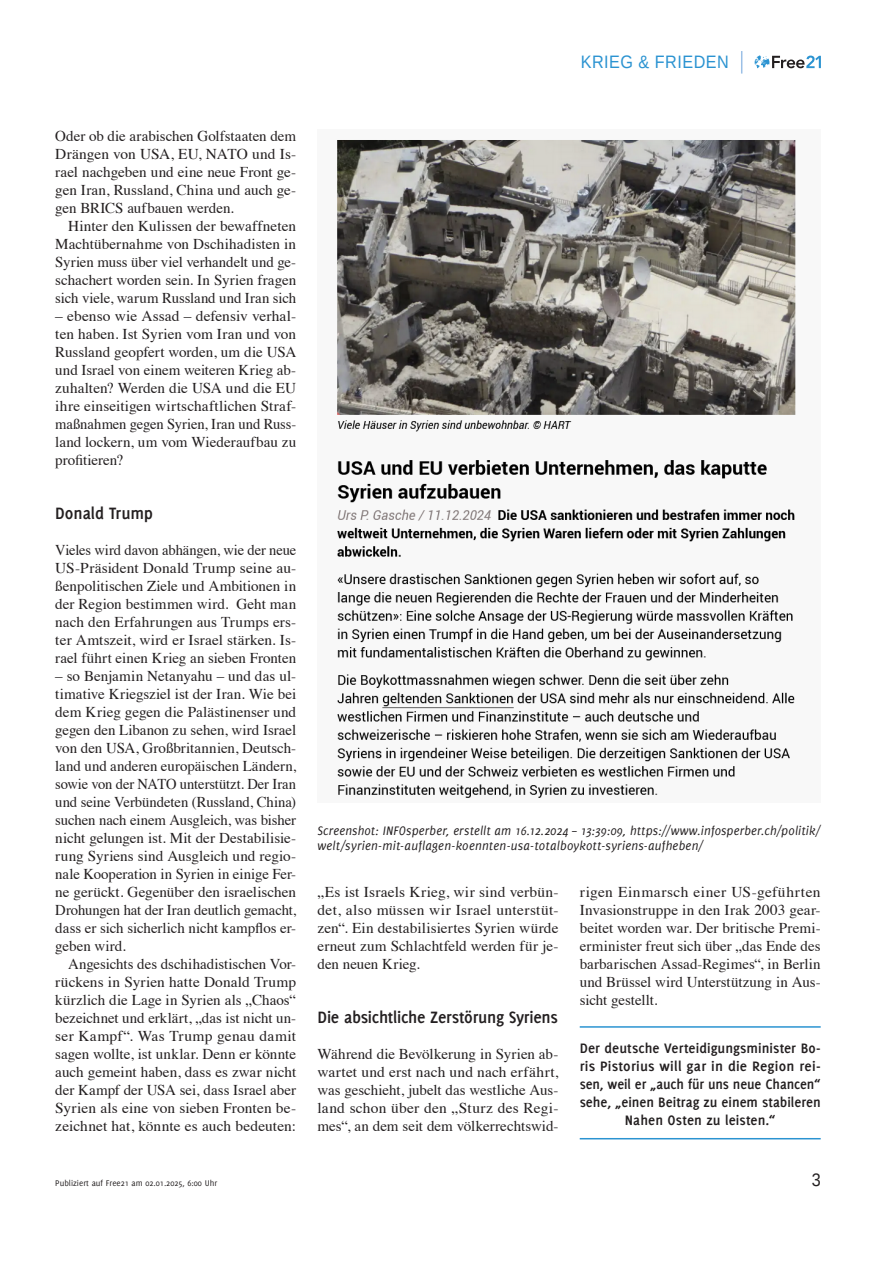
<style>
.page{position:relative;width:893px;height:1263px;background:#fff}
.page>*{position:absolute;margin:0;border:0;box-sizing:border-box;transform-origin:0 0}
.t1{font:700 18px "Delicious";letter-spacing:-.015em;color:#231f20}
.t2{font:18px "Liberation Sans";letter-spacing:.03em;color:#2b93d1;scale:.9 1}
.t3{font:18px "Liberation Sans";color:#231f20;scale:.9 1}
.t4{font:15px/18px "Times";color:#231f20;text-align:justify}
.t5{font:700 15px/18px "Delicious";letter-spacing:.005em;color:#231f20;text-align:center}
.t6{font:italic 13.5px/15px "Delicious";letter-spacing:.015em;color:#231f20}
.t7{font:9px "Delicious";color:#231f20}
</style>
<div class="page">
<svg style="left:755px;top:55px;width:66px;height:13px"></svg>
<svg style="left:741px;top:51px;width:1px;height:23px"></svg>
<hr style="left:580px;top:1026px;width:241px;height:2px;background:#2b93d1">
<hr style="left:580px;top:1138px;width:241px;height:1px;background:#2b93d1">
<img style="left:337px;top:140px;width:459px;height:658px">
<p class="t2" style="left:581px;top:51px;width:166px">KRIEG &amp; FRIEDEN</p>
<p class="t4" style="left:55px;top:126px;width:242px">Oder ob die arabischen Golfstaaten dem Drängen von USA, EU, NATO und Is&shy;rael nachgeben und eine neue Front ge&shy;gen Iran, Russland, China und auch ge&shy;gen BRICS aufbauen werden.</p>
<p class="t4" style="left:55px;top:216px;width:242px;text-indent:13px">Hinter den Kulissen der bewaffneten Machtübernahme von Dschihadisten in Syrien muss über viel verhandelt und ge&shy;schachert worden sein. In Syrien fragen sich viele, warum Russland und Iran sich</p>
<p class="t4" style="left:55px;top:306px;width:242px">– ebenso wie Assad – defensiv verhal&shy;ten haben. Ist Syrien vom Iran und von Russland geopfert worden, um die USA und Israel von einem weiteren Krieg ab&shy;zuhalten? Werden die USA und die EU ihre einseitigen wirtschaftlichen Straf&shy;maßnahmen gegen Syrien, Iran und Russ&shy;land lockern, um vom Wiederaufbau zu profitieren?</p>
<p class="t1" style="left:55px;top:503px;width:99px">Donald Trump</p>
<p class="t4" style="left:55px;top:540px;width:242px">Vieles wird davon abhängen, wie der neue US-Präsident Donald Trump seine au&shy;ßenpolitischen Ziele und Ambitionen in der Region bestimmen wird. Geht man nach den Erfahrungen aus Trumps ers&shy;ter Amtszeit, wird er Israel stärken. Is&shy;rael führt einen Krieg an sieben Fronten</p>
<p class="t4" style="left:55px;top:666px;width:242px">– so Benjamin Netanyahu – und das ul&shy;timative Kriegsziel ist der Iran. Wie bei dem Krieg gegen die Palästinenser und gegen den Libanon zu sehen, wird Israel von den USA, Großbritannien, Deutsch&shy;land und anderen europäischen Ländern, sowie von der NATO unterstützt. Der Iran und seine Verbündeten (Russland, China) suchen nach einem Ausgleich, was bisher nicht gelungen ist. Mit der Destabilisie&shy;rung Syriens sind Ausgleich und regio&shy;nale Kooperation in Syrien in einige Fer&shy;ne gerückt. Gegenüber den israelischen Drohungen hat der Iran deutlich gemacht, dass er sich sicherlich nicht kampflos er&shy;geben wird.</p>
<p class="t4" style="left:55px;top:954px;width:242px;text-indent:13px">Angesichts des dschihadistischen Vor&shy;rückens in Syrien hatte Donald Trump kürzlich die Lage in Syrien als „Chaos“ bezeichnet und erklärt, „das ist nicht un&shy;ser Kampf“. Was Trump genau damit sagen wollte, ist unklar. Denn er könnte auch gemeint haben, dass es zwar nicht der Kampf der USA sei, dass Israel aber Syrien als eine von sieben Fronten be&shy;zeichnet hat, könnte es auch bedeuten:</p>
<p class="t6" style="left:317px;top:823px;width:505px">Screenshot: INFOsperber, erstellt am 16.12.2024 – 13:39:09, https://www.infosperber.ch/politik/ welt/syrien-mit-auflagen-koennten-usa-totalboykott-syriens-aufheben/</p>
<p class="t4" style="left:317px;top:882px;width:242px">„Es ist Israels Krieg, wir sind verbün&shy;det, also müssen wir Israel unterstüt&shy;zen“. Ein destabilisiertes Syrien würde erneut zum Schlachtfeld werden für je&shy;den neuen Krieg.</p>
<p class="t1" style="left:317px;top:1007px;width:242px">Die absichtliche Zerstörung Syriens</p>
<p class="t4" style="left:317px;top:1044px;width:242px">Während die Bevölkerung in Syrien ab&shy;wartet und erst nach und nach erfährt, was geschieht, jubelt das westliche Aus&shy;land schon über den „Sturz des Regi&shy;mes“, an dem seit dem völkerrechtswid-</p>
<p class="t4" style="left:580px;top:882px;width:242px">rigen Einmarsch einer US-geführten Invasionstruppe in den Irak 2003 gear&shy;beitet worden war. Der britische Premi&shy;erminister freut sich über „das Ende des barbarischen Assad-Regimes“, in Berlin und Brüssel wird Unterstützung in Aus&shy;sicht gestellt.</p>
<p class="t5" style="left:580px;top:1039px;width:242px">Der deutsche Verteidigungsminister Bo&shy;ris Pistorius will gar in die Region rei&shy;sen, weil er „auch für uns neue Chancen“ sehe, „einen Beitrag zu einem stabileren Nahen Osten zu leisten.“</p>
<p class="t7" style="left:55px;top:1177px;width:163px">Publiziert auf Free21 am 02.01.2025, 6:00 Uhr</p>
<p class="t3" style="left:812px;top:1168px;width:12px">3</p>
</div>
